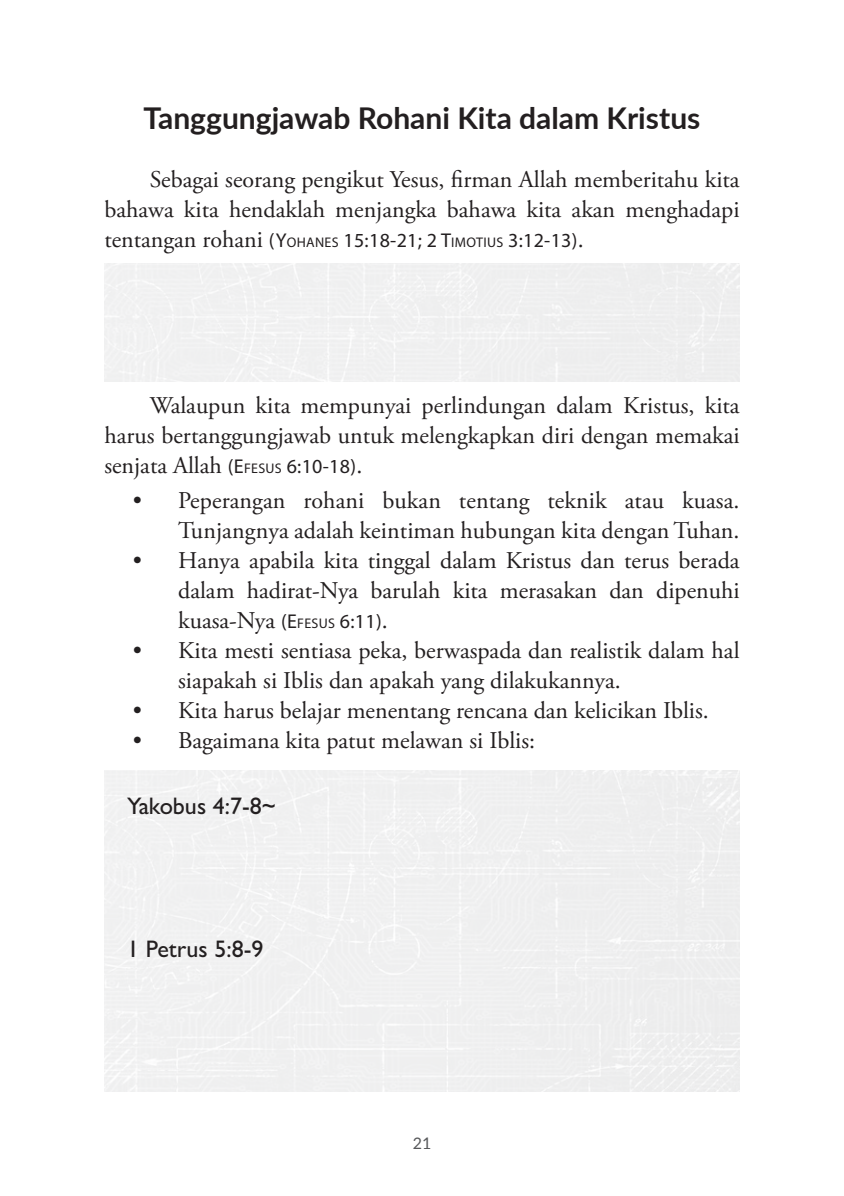
<style>
.page{position:relative;width:844px;height:1196px;background:#fff}
.page>*{position:absolute;margin:0;border:0;box-sizing:border-box;transform-origin:0 0}
.t1{font:700 30px "Lato";color:#231f20}
.t2{font:24px/30px "Adobe Garamond Pro";color:#231f20;text-align:right}
.t3{font:500 24px "Gill Sans MT Pro";color:#231f20}
.t4{font:20px "Myriad Pro";letter-spacing:.015em;color:#231f20}
.t5{font:16px "Lato";color:#57585a}
.s1{font-family:"Adobe Garamond Pro";font-size:24px}
.s2{font-size:14px}
.s3{font-family:"Myriad Pro";font-size:20px}
.s4{font-family:"Myriad Pro";font-size:14px}
</style>
<div class="page">
<p class="t1" style="left:143px;top:96px;width:558px">Tanggungjawab Rohani Kita dalam Kristus</p>
<p class="t2" style="left:104px;top:165px;width:637px">Sebagai seorang pengikut Yesus, firman Allah memberitahu kita bahawa kita hendaklah menjangka bahawa kita akan menghadapi</p>
<p class="t4" style="left:104px;top:228px;width:481px"><span class="s1">tentangan rohani</span> (Y<span class="s2">OHANES</span> 15:18-21; 2 T<span class="s2">IMOTIU S</span> 3:12-13)<span class="s1">.</span></p>
<p class="t2" style="left:104px;top:390px;width:637px;text-align:justify;text-indent:45px">Walaupun kita mempunyai perlindungan dalam Kristus, kita harus bertanggungjawab untuk melengkapkan diri dengan memakai senjata Allah <span class="s3">(E</span> <span class="s4">FESU S</span> <span class="s3">6:10-18)</span>.</p>
<p class="t2" style="left:133px;top:486px;width:608px">• Peperangan rohani bukan tentang teknik atau kuasa.<br>Tunjangnya adalah keintiman hubungan kita dengan Tuhan.</p>
<p class="t2" style="left:178px;top:546px;width:563px;text-align:justify;text-indent:-45px">• Hanya apabila kita tinggal dalam Kristus dan terus berada dalam hadirat-Nya barulah kita merasakan dan dipenuhi kuasa-Nya <span class="s3">(E</span> <span class="s4">FESU S</span> <span class="s3">6:11)</span>.</p>
<p class="t2" style="left:178px;top:636px;width:563px;text-align:left;text-indent:-45px">• Kita mesti sentiasa peka, berwaspada dan realistik dalam hal siapakah si Iblis dan apakah yang dilakukannya.</p>
<p class="t2" style="left:133px;top:696px;width:577px">• Kita harus belajar menentang rencana dan kelicikan Iblis.</p>
<p class="t2" style="left:133px;top:726px;width:404px">• Bagaimana kita patut melawan si Iblis:</p>
<p class="t3" style="left:127px;top:791px;width:150px">Yakobus 4:7-8~</p>
<p class="t3" style="left:127px;top:934px;width:138px">1 Petrus 5:8-9</p>
<p class="t5" style="left:413px;top:1130px;width:20px">21</p>
</div>
